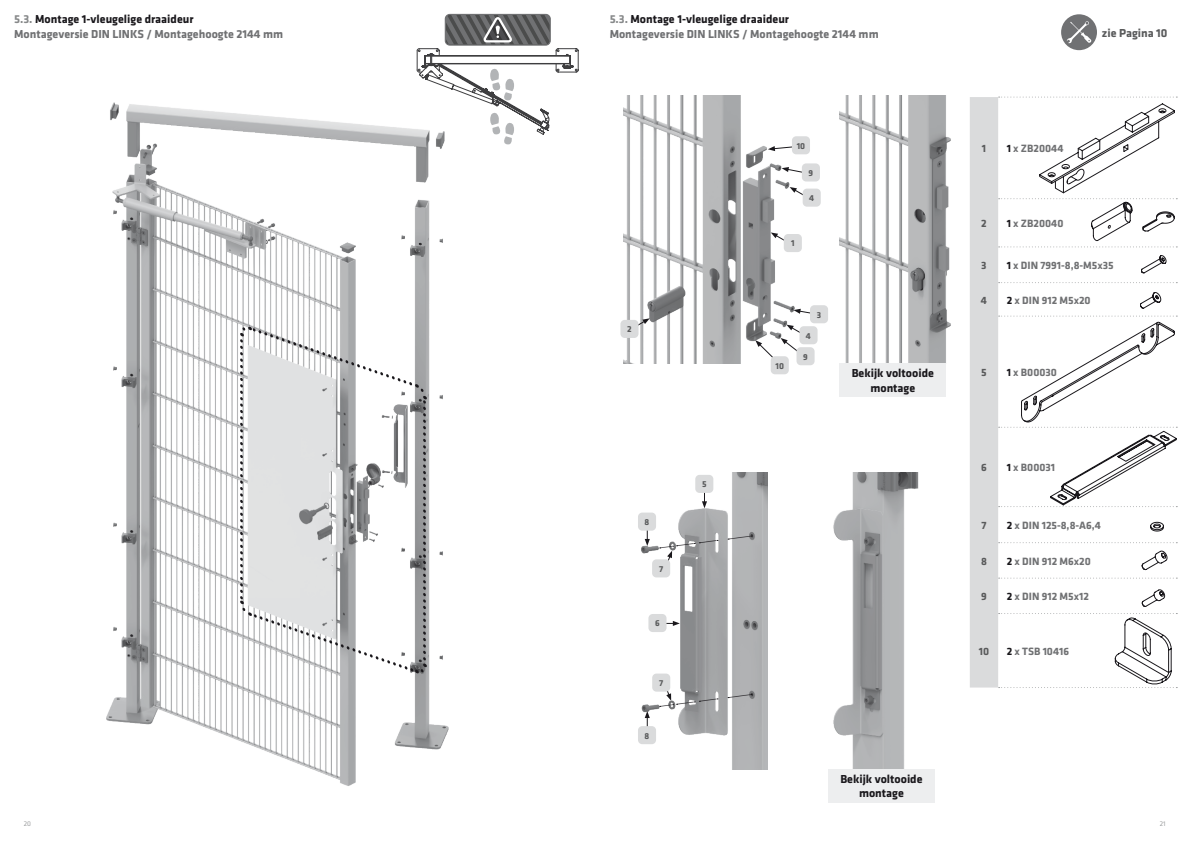
<style>
.page{position:relative;width:1191px;height:842px;background:#fff}
.page>*{position:absolute;margin:0;border:0;box-sizing:border-box;transform-origin:0 0}
.t1{font:700 12px/14.4px "Klavika";color:#707173}
.t2{font:700 12px/14.4px "Klavika";color:#1a181c;text-align:center}
.t3{font:700 12px "Klavika";color:#595a5b}
.t4{font:700 11px "Klavika";color:#707173}
.t5{font:700 11px "Klavika";color:#595a5b}
.t6{font:700 9px "Klavika";color:#595a5b}
.t7{font:7px "Klavika";color:#9d9fa0}
.s1{color:#87898a}
.s2{color:#1a181c}
</style>
<div class="page">
<img style="left:106px;top:102px;width:343px;height:684px">
<svg style="left:238px;top:323px;width:189px;height:354px"></svg>
<svg style="left:416px;top:14px;width:163px;height:131px"></svg>
<img style="left:839px;top:96px;width:112px;height:267px">
<img style="left:624px;top:96px;width:182px;height:268px">
<img style="left:638px;top:472px;width:129px;height:298px">
<img style="left:833px;top:472px;width:86px;height:297px">
<svg style="left:789px;top:187px;width:22px;height:13px"></svg>
<svg style="left:770px;top:232px;width:22px;height:13px"></svg>
<svg style="left:793px;top:309px;width:17px;height:6px"></svg>
<svg style="left:628px;top:318px;width:22px;height:13px"></svg>
<svg style="left:702px;top:493px;width:5px;height:15px"></svg>
<svg style="left:666px;top:621px;width:14px;height:5px"></svg>
<svg style="left:644px;top:531px;width:6px;height:15px"></svg>
<svg style="left:644px;top:711px;width:6px;height:15px"></svg>
<div style="left:802px;top:189px;width:18px;height:18px;background:#dadbdc;border-radius:4px"></div>
<div style="left:783px;top:234px;width:19px;height:18px;background:#dadbdc;border-radius:4px"></div>
<div style="left:810px;top:305px;width:18px;height:18px;background:#dadbdc;border-radius:4px"></div>
<div style="left:799px;top:326px;width:18px;height:18px;background:#dadbdc;border-radius:4px"></div>
<div style="left:695px;top:475px;width:18px;height:18px;background:#dadbdc;border-radius:4px"></div>
<div style="left:648px;top:614px;width:18px;height:18px;background:#dadbdc;border-radius:4px"></div>
<div style="left:638px;top:513px;width:18px;height:18px;background:#dadbdc;border-radius:4px"></div>
<div style="left:638px;top:726px;width:18px;height:18px;background:#dadbdc;border-radius:4px"></div>
<div style="left:652px;top:673px;width:18px;height:19px;background:#dadbdc;border-radius:4px"></div>
<div style="left:652px;top:559px;width:18px;height:18px;background:#dadbdc;border-radius:4px"></div>
<div style="left:620px;top:320px;width:18px;height:18px;background:#dadbdc;border-radius:4px"></div>
<div style="left:839px;top:363px;width:107px;height:34px;background:#edeeef"></div>
<div style="left:828px;top:769px;width:107px;height:33px;background:#edeeef"></div>
<div style="left:1061px;top:14px;width:36px;height:36px;background:#707173;border-radius:50%"></div>
<svg style="left:1067px;top:21px;width:24px;height:22px"></svg>
<div style="left:796px;top:347px;width:18px;height:18px;background:#dadbdc;border-radius:4px"></div>
<svg style="left:755px;top:325px;width:53px;height:37px"></svg>
<div style="left:770px;top:356px;width:19px;height:18px;background:#dadbdc;border-radius:4px"></div>
<svg style="left:781px;top:167px;width:21px;height:8px"></svg>
<div style="left:802px;top:163px;width:18px;height:18px;background:#dadbdc;border-radius:4px"></div>
<svg style="left:768px;top:145px;width:24px;height:6px"></svg>
<div style="left:792px;top:136px;width:18px;height:18px;background:#dadbdc;border-radius:4px"></div>
<svg style="left:970px;top:97px;width:207px;height:591px"></svg>
<svg style="left:659px;top:540px;width:59px;height:34px"></svg>
<svg style="left:659px;top:678px;width:59px;height:29px"></svg>
<svg style="left:728px;top:536px;width:24px;height:4px"></svg>
<svg style="left:728px;top:694px;width:24px;height:4px"></svg>
<p class="t1" style="left:14px;top:13px;width:270px"><span class="s1">5.3.</span> <span class="s2">Montage 1-vleugelige draaideur<br></span>Montageversie DIN LINKS / Montagehoogte 2144 mm</p>
<p class="t1" style="left:609px;top:13px;width:270px"><span class="s1">5.3.</span> <span class="s2">Montage 1-vleugelige draaideur<br></span>Montageversie DIN LINKS / Montagehoogte 2144 mm</p>
<p class="t6" style="left:796px;top:142px;width:10px">10</p>
<p class="t6" style="left:808px;top:169px;width:6px">9</p>
<p class="t6" style="left:627px;top:325px;width:6px">2</p>
<p class="t6" style="left:644px;top:518px;width:6px">8</p>
<p class="t6" style="left:659px;top:565px;width:6px">7</p>
<p class="t6" style="left:655px;top:619px;width:6px">6</p>
<p class="t6" style="left:659px;top:679px;width:6px">7</p>
<p class="t6" style="left:644px;top:731px;width:6px">8</p>
<p class="t6" style="left:702px;top:480px;width:6px">5</p>
<p class="t6" style="left:809px;top:194px;width:7px">4</p>
<p class="t6" style="left:791px;top:239px;width:5px">1</p>
<p class="t6" style="left:775px;top:361px;width:10px">10</p>
<p class="t6" style="left:817px;top:310px;width:6px">3</p>
<p class="t6" style="left:806px;top:331px;width:7px">4</p>
<p class="t6" style="left:803px;top:352px;width:6px">9</p>
<p class="t2" style="left:851px;top:367px;width:84px">Bekijk voltooide montage</p>
<p class="t2" style="left:840px;top:772px;width:84px">Bekijk voltooide montage</p>
<p class="t3" style="left:1102px;top:27px;width:67px">zie Pagina 10</p>
<p class="t5" style="left:981px;top:143px;width:6px">1</p>
<p class="t4" style="left:1006px;top:143px;width:58px"><span class="s2">1</span> x ZB20044</p>
<p class="t5" style="left:981px;top:218px;width:7px">2</p>
<p class="t4" style="left:1006px;top:218px;width:58px"><span class="s2">1</span> x ZB20040</p>
<p class="t5" style="left:981px;top:260px;width:7px">3</p>
<p class="t4" style="left:1006px;top:260px;width:108px"><span class="s2">1</span> x DIN 7991-8,8-M5x35</p>
<p class="t5" style="left:981px;top:295px;width:8px">4</p>
<p class="t4" style="left:1006px;top:295px;width:85px"><span class="s2">2</span> x DIN 912 M5x20</p>
<p class="t5" style="left:981px;top:367px;width:7px">5</p>
<p class="t4" style="left:1006px;top:367px;width:52px"><span class="s2">1</span> x B00030</p>
<p class="t5" style="left:981px;top:462px;width:7px">6</p>
<p class="t4" style="left:1006px;top:462px;width:50px"><span class="s2">1</span> x B00031</p>
<p class="t5" style="left:981px;top:520px;width:7px">7</p>
<p class="t4" style="left:1006px;top:520px;width:96px"><span class="s2">2</span> x DIN 125-8,8-A6,4</p>
<p class="t5" style="left:981px;top:556px;width:7px">8</p>
<p class="t4" style="left:1006px;top:556px;width:86px"><span class="s2">2</span> x DIN 912 M6x20</p>
<p class="t5" style="left:981px;top:591px;width:7px">9</p>
<p class="t4" style="left:1006px;top:591px;width:84px"><span class="s2">2</span> x DIN 912 M5x12</p>
<p class="t5" style="left:978px;top:646px;width:12px">10</p>
<p class="t4" style="left:1006px;top:646px;width:64px"><span class="s2">2</span> x TSB 10416</p>
<p class="t7" style="left:24px;top:821px;width:9px">20</p>
<p class="t7" style="left:1159px;top:821px;width:7px">21</p>
</div>
